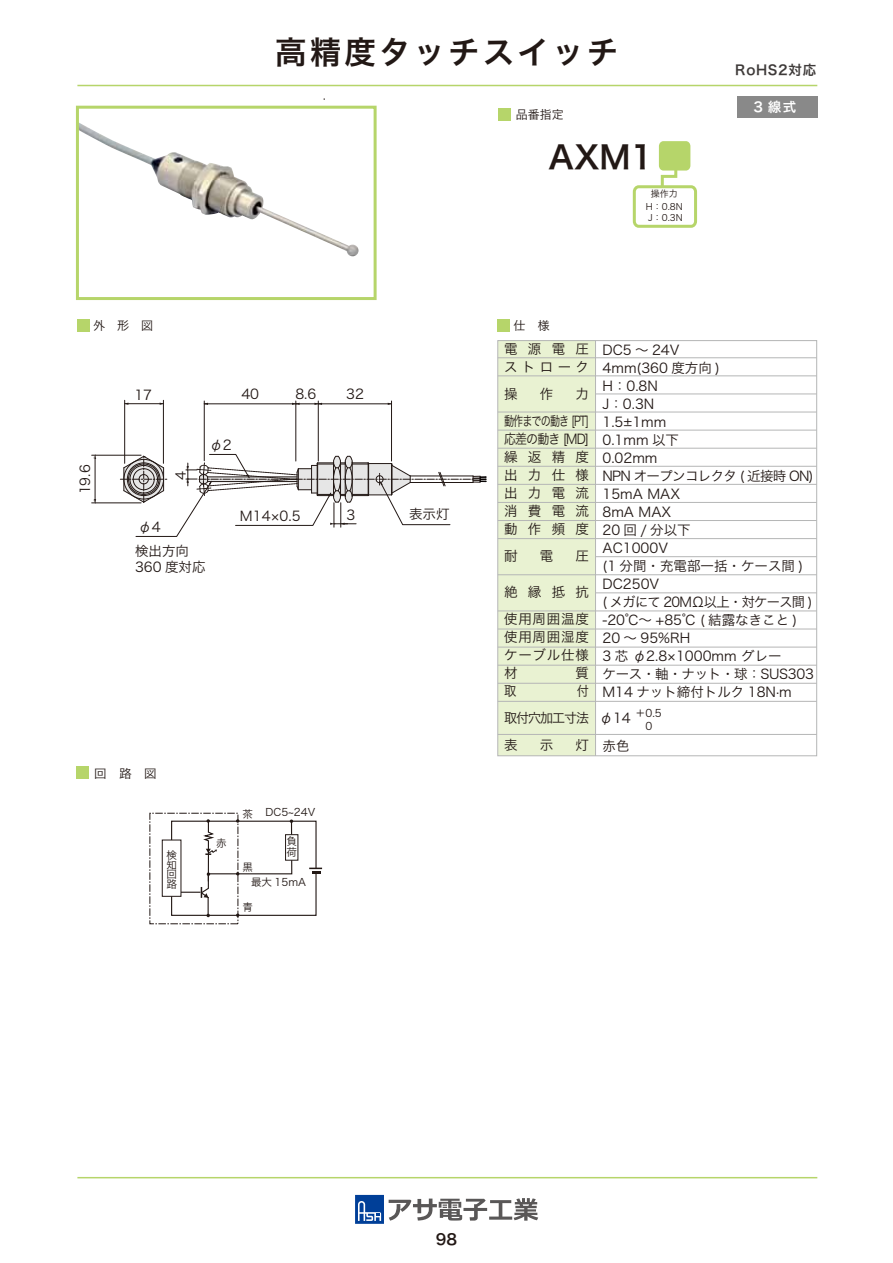
<style>
.page{position:relative;width:893px;height:1263px;background:#fff}
.page>*{position:absolute;margin:0;border:0;box-sizing:border-box;transform-origin:0 0}
.t1{font:31.5px "Hira Kaku Pro W6";letter-spacing:.1em;color:#221815}
.t2{font:15px "Hira Kaku Pro W6";color:#221815}
.t3{font:13.5px/18px "Hira Kaku Pro W3";color:#221815}
.t4{font:13.5px/18px "Hira Kaku Pro W3";color:#221815;text-align:justify;scale:.75 1}
.t5{font:13.5px/18px "Hira Kaku Pro W3";letter-spacing:.325em;color:#221815}
.t6{font:13.5px "Hira Kaku Pro W6";letter-spacing:.05em;color:#3e3a39}
.t7{font:13.5px "Hira Kaku Pro W3";letter-spacing:-.075em;color:#221815;scale:.96 1}
.t8{font:13.5px "Hira Kaku Pro W6";color:#fff}
.t9{font:12px "Hira Kaku Pro W3";color:#221815}
.t10{font:12px "Hira Kaku Pro W3";color:#221815;scale:1.04 1}
.t11{font:10.5px/9.4px "Hira Kaku Pro W3";color:#221815;text-align:justify}
.t12{font:9px/13.6px "Hira Kaku Pro W3";color:#221815;text-align:center}
</style>
<div class="page">
<div style="left:77px;top:319px;width:13px;height:13px;background:#b6d56a"></div>
<div style="left:76px;top:766px;width:13px;height:13px;background:#b6d56a"></div>
<div style="left:498px;top:108px;width:13px;height:13px;background:#b6d56a"></div>
<div style="left:659px;top:141px;width:31px;height:30px;background:#b6d56a;border-radius:5px"></div>
<svg style="left:659px;top:167px;width:20px;height:18px"></svg>
<div style="left:633px;top:185px;width:64px;height:43px;border:3px solid #b6d56a;border-radius:5px"></div>
<div style="left:497px;top:319px;width:13px;height:13px;background:#b6d56a"></div>
<div style="left:498px;top:341px;width:97px;height:415px;background:#e9f2d2"></div>
<div style="left:162px;top:840px;width:19px;height:57px;background:#fff;border:1px solid #221815"></div>
<svg style="left:170px;top:819px;width:152px;height:98px"></svg>
<hr style="left:77px;top:85px;width:740px;height:1px;background:#b6d56a">
<hr style="left:77px;top:1177px;width:740px;height:1px;background:#b6d56a">
<hr style="left:498px;top:357px;width:319px;height:1px;background:#b5b6b6">
<hr style="left:498px;top:376px;width:319px;height:1px;background:#b5b6b6">
<hr style="left:596px;top:394px;width:221px;height:1px;background:#b5b6b6">
<hr style="left:498px;top:412px;width:319px;height:1px;background:#b5b6b6">
<hr style="left:498px;top:430px;width:319px;height:1px;background:#b5b6b6">
<hr style="left:498px;top:448px;width:319px;height:1px;background:#b5b6b6">
<hr style="left:498px;top:466px;width:319px;height:1px;background:#b5b6b6">
<hr style="left:498px;top:484px;width:319px;height:1px;background:#b5b6b6">
<hr style="left:498px;top:502px;width:319px;height:1px;background:#b5b6b6">
<hr style="left:498px;top:520px;width:319px;height:1px;background:#b5b6b6">
<hr style="left:596px;top:556px;width:221px;height:1px;background:#b5b6b6">
<hr style="left:596px;top:593px;width:221px;height:1px;background:#b5b6b6">
<hr style="left:498px;top:538px;width:319px;height:1px;background:#b5b6b6">
<hr style="left:498px;top:611px;width:319px;height:1px;background:#b5b6b6">
<hr style="left:498px;top:629px;width:319px;height:1px;background:#b5b6b6">
<hr style="left:498px;top:647px;width:319px;height:1px;background:#b5b6b6">
<hr style="left:498px;top:683px;width:319px;height:1px;background:#b5b6b6">
<hr style="left:498px;top:574px;width:319px;height:1px;background:#b5b6b6">
<hr style="left:498px;top:665px;width:319px;height:1px;background:#b5b6b6">
<hr style="left:498px;top:701px;width:319px;height:1px;background:#b5b6b6">
<hr style="left:498px;top:734px;width:319px;height:1px;background:#b5b6b6">
<hr style="left:595px;top:341px;width:1px;height:415px;background:#b5b6b6">
<div style="left:497px;top:340px;width:320px;height:416px;border:1px solid #b5b6b6"></div>
<div style="left:737px;top:96px;width:80px;height:21px;background:#898989"></div>
<svg style="left:355px;top:1195px;width:183px;height:29px"></svg>
<img style="left:80px;top:127px;width:279px;height:129px">
<div style="left:76px;top:106px;width:301px;height:194px;border:3px solid #b6d56a"></div>
<hr style="left:391px;top:401px;width:1px;height:60px;background:#221815">
<hr style="left:318px;top:401px;width:1px;height:60px;background:#221815">
<hr style="left:318px;top:404px;width:73px;height:1px;background:#221815">
<hr style="left:296px;top:401px;width:1px;height:60px;background:#221815">
<hr style="left:204px;top:401px;width:1px;height:60px;background:#221815">
<hr style="left:204px;top:404px;width:92px;height:1px;background:#221815">
<svg style="left:292px;top:403px;width:30px;height:2px"></svg>
<hr style="left:92px;top:503px;width:49px;height:1px;background:#221815">
<hr style="left:92px;top:455px;width:49px;height:1px;background:#221815">
<hr style="left:95px;top:459px;width:1px;height:40px;background:#221815">
<hr style="left:125px;top:403px;width:38px;height:1px;background:#221815">
<hr style="left:163px;top:400px;width:1px;height:63px;background:#221815">
<hr style="left:124px;top:400px;width:1px;height:63px;background:#221815">
<svg style="left:120px;top:454px;width:367px;height:83px"></svg>
<h1 class="t1" style="left:275px;top:24px;width:345px">高精度タッチスイッチ</h1>
<p class="t9" style="left:516px;top:104px;width:49px">品番指定</p>
<h1 class="t1" style="left:549px;top:129px;width:106px">AXM1</h1>
<p class="t12" style="left:646px;top:186px;width:38px">操作力<br>H：0.8N</p>
<p class="t12" style="left:648px;top:210px;width:36px">J：0.3N</p>
<p class="t6" style="left:735px;top:58px;width:82px">RoHS2対応</p>
<p class="t8" style="left:754px;top:95px;width:44px">3 線式</p>
<p class="t9" style="left:93px;top:315px;width:61px">外　形　図</p>
<p class="t3" style="left:75px;top:494px;width:31px;rotate:-90deg">19.6</p>
<p class="t3" style="left:134px;top:385px;width:19px">17</p>
<p class="t3" style="left:241px;top:384px;width:19px">40</p>
<p class="t3" style="left:295px;top:384px;width:22px">8.6</p>
<p class="t3" style="left:346px;top:384px;width:19px">32</p>
<p class="t3" style="left:171px;top:480px;width:10px;rotate:-90deg">4</p>
<p class="t3" style="left:209px;top:435px;width:24px">φ2</p>
<p class="t3" style="left:138px;top:517px;width:24px">φ4</p>
<p class="t3" style="left:135px;top:542px;width:72px;line-height:16.5px">検出方向<br>360 度対応</p>
<p class="t3" style="left:239px;top:505px;width:63px">Ｍ14×0.5</p>
<p class="t3" style="left:409px;top:504px;width:42px">表示灯</p>
<p class="t3" style="left:346px;top:505px;width:10px">3</p>
<p class="t10" style="left:94px;top:763px;width:61px">回　路　図</p>
<p class="t11" style="left:166px;top:850px;width:12px">検知回路</p>
<p class="t11" style="left:216px;top:837px;width:12px">赤</p>
<p class="t11" style="left:242px;top:809px;width:12px">茶</p>
<p class="t11" style="left:242px;top:862px;width:12px">黒</p>
<p class="t11" style="left:265px;top:806px;width:51px">DC5~24V</p>
<p class="t11" style="left:286px;top:835px;width:11px;line-height:10.5px">負荷</p>
<p class="t11" style="left:251px;top:876px;width:57px">最大 15mA</p>
<p class="t11" style="left:242px;top:902px;width:12px">青</p>
<p class="t9" style="left:514px;top:315px;width:37px">仕　様</p>
<p class="t5" style="left:504px;top:339px;width:87px">電源電圧ストローク</p>
<p class="t3" style="left:504px;top:384px;width:15px">操</p>
<p class="t3" style="left:540px;top:384px;width:15px">作</p>
<p class="t3" style="left:576px;top:384px;width:15px">力</p>
<p class="t4" style="left:504px;top:411px;width:115px">動作までの動き [PT]応差の動き [MD]繰返精度出力仕様出力電流消費電流動作頻度</p>
<p class="t3" style="left:504px;top:546px;width:15px">耐</p>
<p class="t3" style="left:540px;top:546px;width:15px">電</p>
<p class="t3" style="left:576px;top:546px;width:15px">圧</p>
<p class="t3" style="left:504px;top:582px;width:87px">絶縁抵抗</p>
<p class="t3" style="left:504px;top:609px;width:87px;text-align:justify">使用周囲温度使用周囲湿度ケーブル仕様材</p>
<p class="t3" style="left:576px;top:663px;width:15px">質</p>
<p class="t7" style="left:504px;top:706px;width:90px">取付穴加工寸法</p>
<p class="t3" style="left:504px;top:735px;width:15px">表</p>
<p class="t3" style="left:540px;top:735px;width:15px">示</p>
<p class="t3" style="left:576px;top:735px;width:15px">灯</p>
<p class="t3" style="left:602px;top:340px;width:213px">DC5 ～ 24V<br>4mm(360 度方向 )<br>H：0.8N<br>J：0.3N<br>1.5±1mm<br>0.1mm 以下<br>0.02mm<br>NPN オープンコレクタ ( 近接時 ON)<br>15mA MAX<br>8mA MAX<br>20 回 / 分以下<br>AC1000V<br>(1 分間・充電部一括・ケース間 )<br>DC250V<br>( メガにて 20MΩ以上・対ケース間 ) -20℃～ +85℃ ( 結露なきこと )<br>20 ～ 95%RH<br>3 芯 φ2.8×1000mm グレー<br>ケース・軸・ナット・球：SUS303<br>M14 ナット締付トルク 18N·m</p>
<p class="t3" style="left:599px;top:708px;width:33px">φ14</p>
<p class="t11" style="left:635px;top:705px;width:28px;line-height:13.5px;text-align:center">＋0.5<br>0</p>
<p class="t3" style="left:602px;top:736px;width:28px">赤色</p>
<p class="t2" style="left:436px;top:1226px;width:23px">98</p>
</div>
